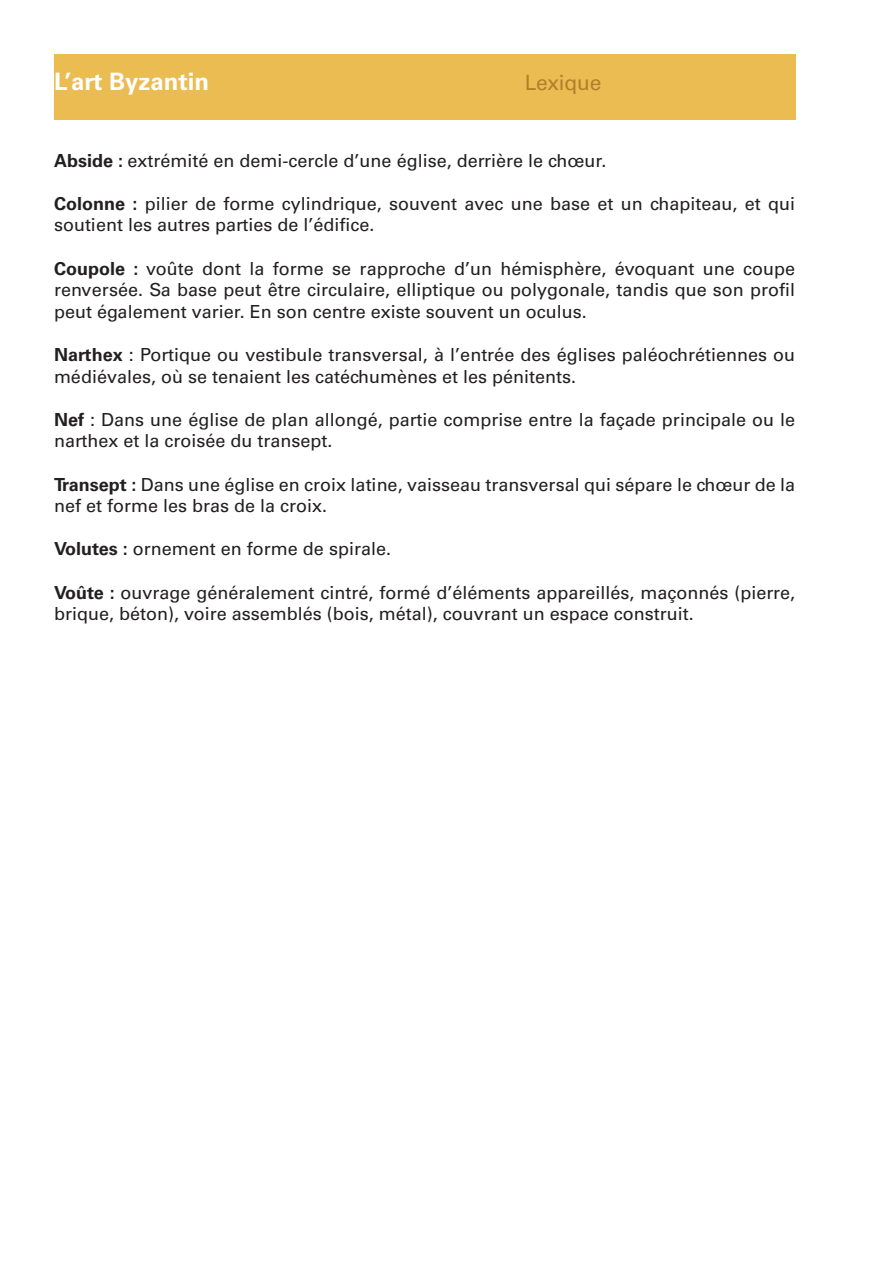
<style>
.page{position:relative;width:893px;height:1263px;background:#fff}
.page>*{position:absolute;margin:0;border:0;box-sizing:border-box;transform-origin:0 0}
.Body_text_white{font:700 24px "Univers";color:#fff}
.Body_text_white-2{font:21px "Univers";letter-spacing:-.01em;color:#b1802a}
.t1{font:18px/21.6px "Univers";color:#231f20}
.s1{font-weight:700}
</style>
<div class="page">
<div style="left:54px;top:54px;width:741px;height:65px;background:#ebbc52"></div>
<p class="Body_text_white" style="left:54px;top:67px;width:157px">L’art Byzantin</p>
<p class="Body_text_white-2" style="left:525px;top:70px;width:78px">Lexique</p>
<p class="t1" style="left:54px;top:149px;width:554px"><span class="s1">Abside :</span> extrémité en demi-cercle d’une église, derrière le chœur.</p>
<p class="t1" style="left:54px;top:193px;width:743px"><span class="s1">Colonne :</span> pilier de forme cylindrique, souvent avec une base et un chapiteau, et qui soutient les autres parties de l’édifice.</p>
<p class="t1" style="left:54px;top:257px;width:743px;text-align:justify"><span class="s1">Coupole :</span> voûte dont la forme se rapproche d’un hémisphère, évoquant une coupe renversée. Sa base peut être circulaire, elliptique ou polygonale, tandis que son profil peut également varier. En son centre existe souvent un oculus.</p>
<p class="t1" style="left:54px;top:344px;width:743px"><span class="s1">Narthex</span> : Portique ou vestibule transversal, à l’entrée des églises paléochrétiennes ou médiévales, où se tenaient les catéchumènes et les pénitents.</p>
<p class="t1" style="left:54px;top:409px;width:743px"><span class="s1">Nef</span> : Dans une église de plan allongé, partie comprise entre la façade principale ou le narthex et la croisée du transept.</p>
<p class="t1" style="left:54px;top:473px;width:743px"><span class="s1">Transept :</span> Dans une église en croix latine, vaisseau transversal qui sépare le chœur de la nef et forme les bras de la croix.</p>
<p class="t1" style="left:54px;top:538px;width:338px"><span class="s1">Volutes :</span> ornement en forme de spirale.</p>
<p class="t1" style="left:54px;top:581px;width:743px"><span class="s1">Voûte :</span> ouvrage généralement cintré, formé d’éléments appareillés, maçonnés (pierre, brique, béton), voire assemblés (bois, métal), couvrant un espace construit.</p>
</div>
